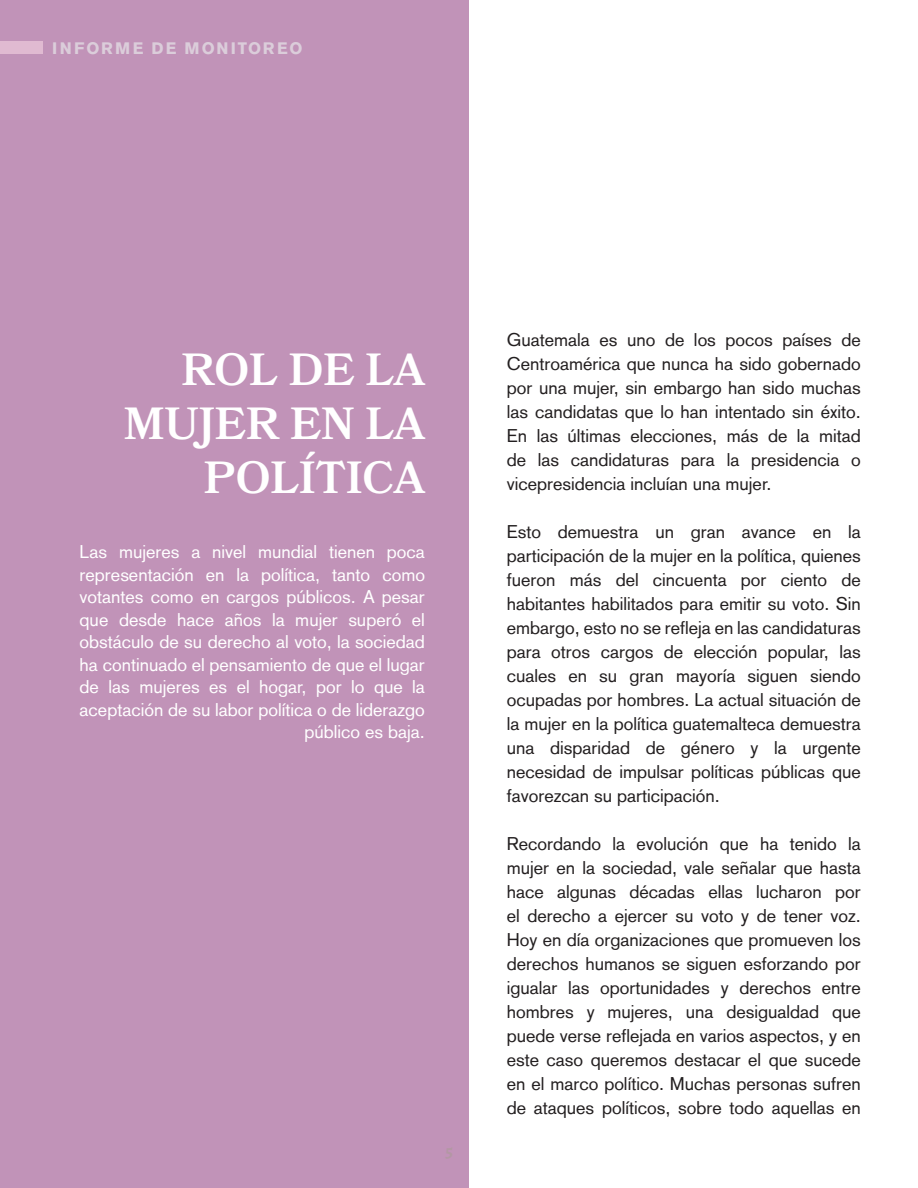
<style>
.page{position:relative;width:918px;height:1188px;background:#fff}
.page>*{position:absolute;margin:0;border:0;box-sizing:border-box;transform-origin:0 0}
.t1{font:600 45px/54px "Bookmania";color:#fff;text-align:right}
.t2{font:18px/24px "Akzidenz Grotesk";color:#231f20;text-align:justify}
.t3{font:18px/22.5px "Akzidenz Grotesk";color:#fff;text-align:right}
.t4{font:700 16.5px "Akzidenz Grotesk Std";letter-spacing:.12em;color:#dbcdda}
</style>
<div class="page">
<div style="left:0;top:0;width:481px;height:1188px;background:#c193b8"></div>
<div style="left:0;top:41px;width:43px;height:13px;background:#e0bad1"></div>
<div style="left:470px;top:0;width:47px;height:1188px;background:#fff"></div>
<p class="t4" style="left:52px;top:38px;width:252px">INFORME DE MONITOREO</p>
<h1 class="t1" style="left:124px;top:343px;width:303px">ROL DE LA<br>MUJER EN LA<br>POLÍTICA</h1>
<p class="t3" style="left:80px;top:542px;width:347px">Las mujeres a nivel mundial tienen poca representación en la política, tanto como votantes como en cargos públicos. A pesar que desde hace años la mujer superó el obstáculo de su derecho al voto, la sociedad ha continuado el pensamiento de que el lugar de las mujeres es el hogar, por lo que la aceptación de su labor política o de liderazgo público es baja.</p>
<p class="t2" style="left:507px;top:329px;width:356px">Guatemala es uno de los pocos países de Centroamérica que nunca ha sido gobernado por una mujer, sin embargo han sido muchas las candidatas que lo han intentado sin éxito.<br>En las últimas elecciones, más de la mitad de las candidaturas para la presidencia o vicepresidencia incluían una mujer.</p>
<p class="t2" style="left:507px;top:521px;width:356px">Esto demuestra un gran avance en la participación de la mujer en la política, quienes fueron más del cincuenta por ciento de habitantes habilitados para emitir su voto. Sin embargo, esto no se refleja en las candidaturas para otros cargos de elección popular, las cuales en su gran mayoría siguen siendo ocupadas por hombres. La actual situación de la mujer en la política guatemalteca demuestra una disparidad de género y la urgente necesidad de impulsar políticas públicas que favorezcan su participación.</p>
<p class="t2" style="left:507px;top:833px;width:356px">Recordando la evolución que ha tenido la mujer en la sociedad, vale señalar que hasta hace algunas décadas ellas lucharon por el derecho a ejercer su voto y de tener voz.<br>Hoy en día organizaciones que promueven los derechos humanos se siguen esforzando por igualar las oportunidades y derechos entre hombres y mujeres, una desigualdad que puede verse reflejada en varios aspectos, y en este caso queremos destacar el que sucede en el marco político. Muchas personas sufren de ataques políticos, sobre todo aquellas en</p>
</div>
